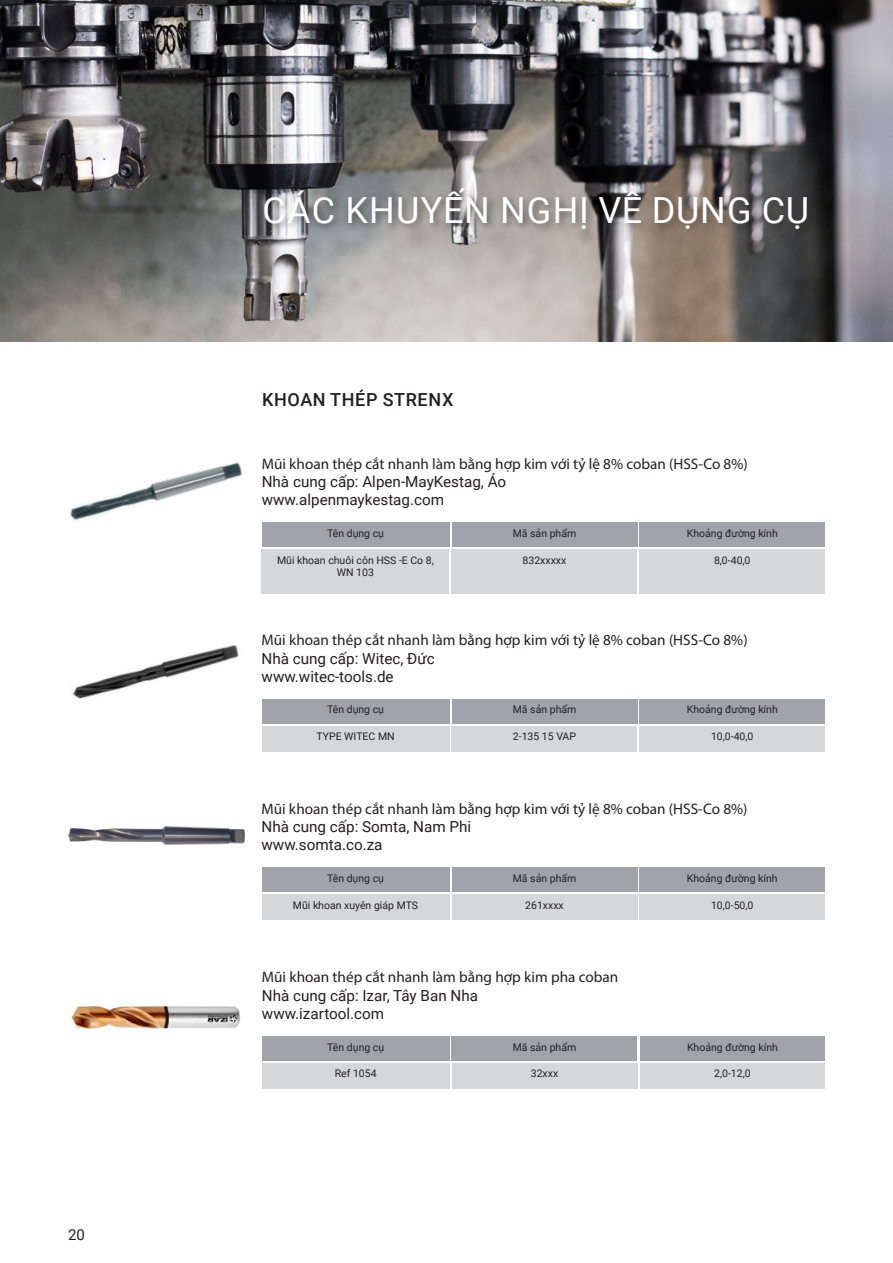
<style>
.page{position:relative;width:893px;height:1263px;background:#fff}
.page>*{position:absolute;margin:0;border:0;box-sizing:border-box;transform-origin:0 0}
.t1{font:36px "Roboto";letter-spacing:.03em;color:#fff}
.t2{font:500 18px "Roboto";letter-spacing:.035em;color:#231f20}
.t3{font:15.15px "Myriad Pro";color:#231f20}
.t4{font:15.15px "Roboto";color:#231f20}
.t5{font:15px "Roboto";color:#231f20}
.t6{font:10.5px/12.6px "Roboto";color:#231f20;text-align:center}
</style>
<div class="page">
<img style="left:0;top:0;width:893px;height:341px">
<div style="left:261px;top:185px;width:556px;height:54px;background:#231f20;opacity:.5"></div>
<div style="left:262px;top:523px;width:187px;height:24px;background:#a1a3ab"></div>
<div style="left:262px;top:699px;width:187px;height:25px;background:#a1a3ab"></div>
<div style="left:452px;top:523px;width:185px;height:24px;background:#a1a3ab"></div>
<div style="left:452px;top:699px;width:185px;height:25px;background:#a1a3ab"></div>
<div style="left:639px;top:523px;width:186px;height:24px;background:#a1a3ab"></div>
<div style="left:639px;top:699px;width:186px;height:25px;background:#a1a3ab"></div>
<div style="left:262px;top:549px;width:187px;height:45px;background:#d6d7da"></div>
<div style="left:262px;top:726px;width:188px;height:25px;background:#d6d7da"></div>
<div style="left:452px;top:549px;width:185px;height:45px;background:#d6d7da"></div>
<div style="left:452px;top:726px;width:185px;height:25px;background:#d6d7da"></div>
<div style="left:639px;top:549px;width:186px;height:45px;background:#d6d7da"></div>
<div style="left:639px;top:726px;width:186px;height:25px;background:#d6d7da"></div>
<img style="left:70px;top:462px;width:172px;height:59px">
<img style="left:72px;top:645px;width:167px;height:54px">
<img style="left:68px;top:827px;width:176px;height:17px">
<div style="left:262px;top:868px;width:187px;height:24px;background:#a1a3ab"></div>
<div style="left:452px;top:868px;width:185px;height:24px;background:#a1a3ab"></div>
<div style="left:639px;top:868px;width:186px;height:24px;background:#a1a3ab"></div>
<div style="left:261px;top:894px;width:188px;height:26px;background:#d6d7da"></div>
<div style="left:452px;top:894px;width:185px;height:26px;background:#d6d7da"></div>
<div style="left:639px;top:894px;width:186px;height:26px;background:#d6d7da"></div>
<div style="left:262px;top:1036px;width:188px;height:25px;background:#a1a3ab"></div>
<div style="left:452px;top:1036px;width:185px;height:25px;background:#a1a3ab"></div>
<div style="left:640px;top:1036px;width:185px;height:25px;background:#a1a3ab"></div>
<div style="left:262px;top:1063px;width:188px;height:25px;background:#d6d7da"></div>
<div style="left:452px;top:1063px;width:185px;height:25px;background:#d6d7da"></div>
<div style="left:640px;top:1063px;width:185px;height:25px;background:#d6d7da"></div>
<img style="left:71px;top:1006px;width:169px;height:25px">
<h3 class="t5" style="left:68px;top:1224px;width:18px">20</h3>
<p class="t1" style="left:263px;top:185px;width:548px">CÁC KHUYẾN NGHỊ VỀ DỤNG CỤ</p>
<p class="t2" style="left:262px;top:387px;width:193px">KHOAN THÉP STRENX</p>
<p class="t3" style="left:262px;top:454px;width:488px">Mũi khoan thép cắt nhanh làm bằng hợp kim với tỷ lệ 8% coban (HSS-Co 8%)</p>
<p class="t4" style="left:262px;top:471px;width:246px">Nhà cung cấp: Alpen-MayKestag, Áo</p>
<p class="t4" style="left:262px;top:489px;width:184px">www.alpenmaykestag.com</p>
<p class="t6" style="left:327px;top:526px;width:58px">Tên dụng cụ</p>
<p class="t6" style="left:277px;top:553px;width:158px">Mũi khoan chuôi côn HSS -E Co 8,<br>WN 103</p>
<p class="t6" style="left:513px;top:526px;width:65px">Mã sản phẩm</p>
<p class="t6" style="left:523px;top:553px;width:45px">832xxxxx</p>
<p class="t6" style="left:687px;top:526px;width:92px">Khoảng đường kính</p>
<p class="t6" style="left:714px;top:553px;width:38px">8,0-40,0</p>
<p class="t3" style="left:262px;top:631px;width:488px">Mũi khoan thép cắt nhanh làm bằng hợp kim với tỷ lệ 8% coban (HSS-Co 8%)</p>
<p class="t4" style="left:262px;top:647px;width:175px">Nhà cung cấp: Witec, Đức</p>
<p class="t4" style="left:262px;top:666px;width:134px">www.witec-tools.de</p>
<p class="t6" style="left:327px;top:703px;width:58px">Tên dụng cụ</p>
<p class="t6" style="left:316px;top:730px;width:80px">TYPE WITEC MN</p>
<p class="t6" style="left:513px;top:703px;width:65px">Mã sản phẩm</p>
<p class="t6" style="left:513px;top:730px;width:65px">2-135 15 VAP</p>
<p class="t6" style="left:687px;top:703px;width:92px">Khoảng đường kính</p>
<p class="t6" style="left:711px;top:730px;width:44px">10,0-40,0</p>
<p class="t3" style="left:261px;top:799px;width:488px">Mũi khoan thép cắt nhanh làm bằng hợp kim với tỷ lệ 8% coban (HSS-Co 8%)</p>
<p class="t4" style="left:261px;top:816px;width:211px">Nhà cung cấp: Somta, Nam Phi</p>
<p class="t4" style="left:261px;top:834px;width:123px">www.somta.co.za</p>
<p class="t6" style="left:327px;top:871px;width:58px">Tên dụng cụ</p>
<p class="t6" style="left:513px;top:871px;width:65px">Mã sản phẩm</p>
<p class="t6" style="left:687px;top:871px;width:92px">Khoảng đường kính</p>
<p class="t6" style="left:293px;top:898px;width:127px">Mũi khoan xuyên giáp MTS</p>
<p class="t6" style="left:525px;top:898px;width:40px">261xxxx</p>
<p class="t6" style="left:711px;top:898px;width:44px">10,0-50,0</p>
<p class="t3" style="left:262px;top:968px;width:358px">Mũi khoan thép cắt nhanh làm bằng hợp kim pha coban</p>
<p class="t4" style="left:262px;top:984px;width:218px">Nhà cung cấp: Izar, Tây Ban Nha</p>
<p class="t4" style="left:262px;top:1003px;width:124px">www.izartool.com</p>
<p class="t6" style="left:327px;top:1040px;width:58px">Tên dụng cụ</p>
<p class="t6" style="left:513px;top:1040px;width:65px">Mã sản phẩm</p>
<p class="t6" style="left:687px;top:1040px;width:92px">Khoảng đường kính</p>
<p class="t6" style="left:335px;top:1067px;width:43px">Ref 1054</p>
<p class="t6" style="left:531px;top:1067px;width:29px">32xxx</p>
<p class="t6" style="left:714px;top:1067px;width:38px">2,0-12,0</p>
</div>
